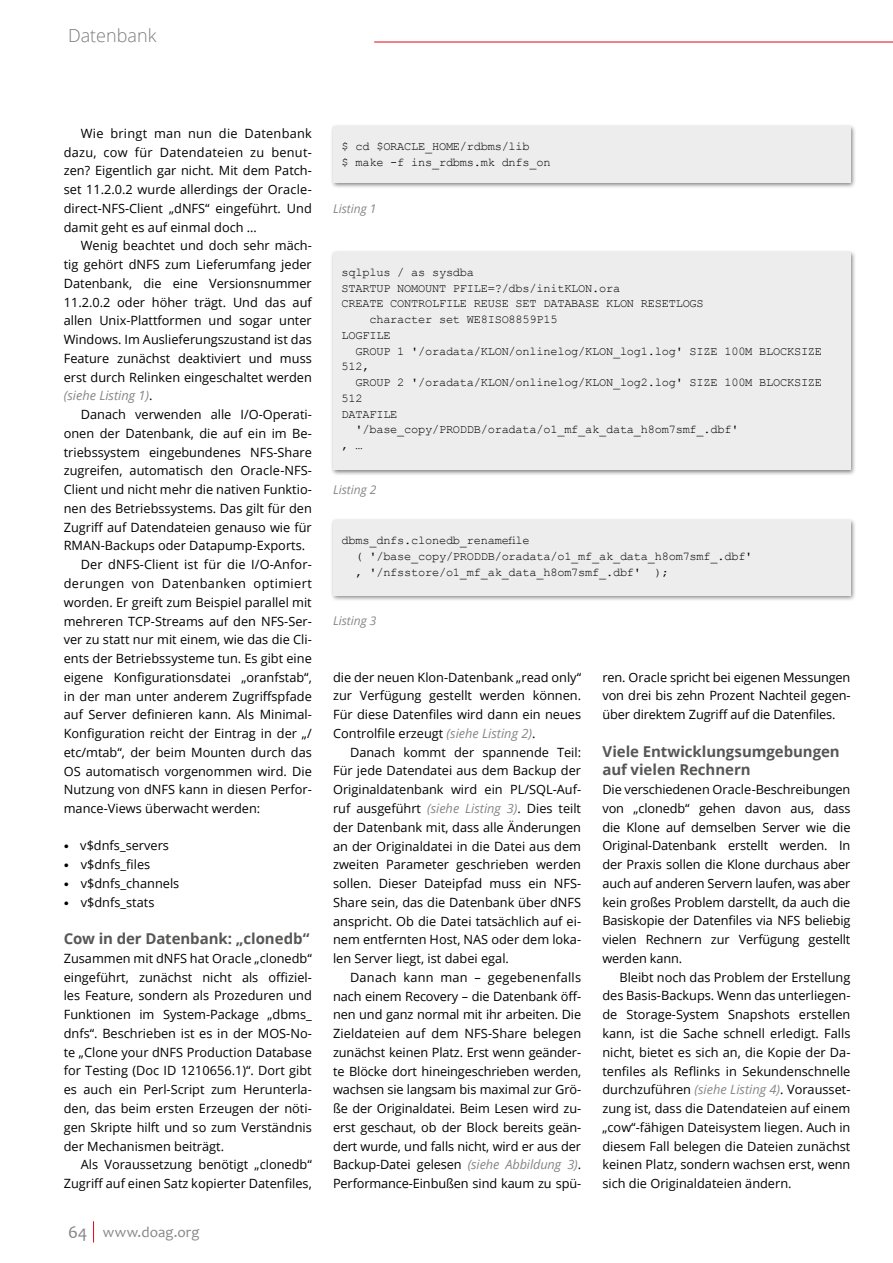
<style>
.page{position:relative;width:893px;height:1263px;background:#fff}
.page>*{position:absolute;margin:0;border:0;box-sizing:border-box;transform-origin:0 0}
.t1{font:300 18px "Open Sans";color:#7c7b7b}
.t2{font:700 15px/18.8px "Open Sans";letter-spacing:-.005em;color:#575756}
.t3{font:15px "Candara";letter-spacing:.01em;color:#878787}
.t4{font:12.75px/18.8px "Open Sans";color:#000;text-align:justify}
.t5{font:12.75px "Open Sans";letter-spacing:.03em;color:#000}
.t6{font:12px/15.8px "Courier New";letter-spacing:-.02em;color:#000}
.t7{font:italic 12px "Open Sans";color:#878787}
.s1{font-style:italic;color:#878787}
.s2{font-family:"Stone Serif Std";font-weight:500;font-size:10.5px}
.s3{font-size:18px}
</style>
<div class="page">
<svg style="left:93px;top:1221px;width:1px;height:21px"></svg>
<hr style="left:374px;top:42px;width:519px;height:1px;background:#e30613">
<div style="left:330px;top:123px;width:526px;height:66px;background:#000;opacity:.5"></div>
<div style="left:333px;top:127px;width:517px;height:56px;background:#ededed"></div>
<div style="left:330px;top:249px;width:526px;height:227px;background:#000;opacity:.5"></div>
<div style="left:333px;top:253px;width:517px;height:217px;background:#ededed"></div>
<div style="left:330px;top:518px;width:526px;height:84px;background:#000;opacity:.5"></div>
<div style="left:333px;top:521px;width:517px;height:75px;background:#ededed"></div>
<h1 class="t1" style="left:68px;top:24px;width:90px">Datenbank</h1>
<p class="t4" style="left:64px;top:123px;width:250px;text-indent:17px">Wie bringt man nun die Datenbank dazu, cow für Datendateien zu benut&shy;zen? Eigentlich gar nicht. Mit dem Patch&shy;set 11.2.0.2 wurde allerdings der Oracle&shy;direct-NFS-Client „dNFS“ eingeführt. Und damit geht es auf einmal doch …</p>
<p class="t4" style="left:64px;top:236px;width:250px;text-indent:17px">Wenig beachtet und doch sehr mäch&shy;tig gehört dNFS zum Lieferumfang jeder Datenbank, die eine Versionsnummer 11.2.0.2 oder höher trägt. Und das auf allen Unix-Plattformen und sogar unter Windows. Im Auslieferungszustand ist das Feature zunächst deaktiviert und muss erst durch Relinken eingeschaltet werden <span class="s1">(siehe Listing 1)</span>.</p>
<p class="t4" style="left:81px;top:405px;width:233px">Danach verwenden alle I/O-Operati-</p>
<p class="t4" style="left:64px;top:424px;width:250px">onen der Datenbank, die auf ein im Be-</p>
<p class="t4" style="left:64px;top:442px;width:250px">triebssystem eingebundenes NFS-Share</p>
<p class="t4" style="left:64px;top:461px;width:250px">zugreifen, automatisch den Oracle-NFS-</p>
<p class="t4" style="left:64px;top:480px;width:250px">Client und nicht mehr die nativen Funktio-</p>
<p class="t4" style="left:64px;top:499px;width:250px">nen des Betriebssystems. Das gilt für den</p>
<p class="t4" style="left:64px;top:517px;width:250px">Zugriff auf Datendateien genauso wie für</p>
<p class="t4" style="left:64px;top:536px;width:243px">RMAN-Backups oder Datapump-Exports.</p>
<p class="t4" style="left:81px;top:555px;width:233px">Der dNFS-Client ist für die I/O-Anfor-</p>
<p class="t5" style="left:64px;top:575px;width:250px">derungen von Datenbanken optimiert</p>
<p class="t4" style="left:64px;top:592px;width:250px">worden. Er greift zum Beispiel parallel mit</p>
<p class="t4" style="left:64px;top:611px;width:250px">mehreren TCP-Streams auf den NFS-Ser-</p>
<p class="t4" style="left:64px;top:630px;width:250px">ver zu statt nur mit einem, wie das die Cli-</p>
<p class="t4" style="left:64px;top:649px;width:250px">ents der Betriebssysteme tun. Es gibt eine</p>
<p class="t4" style="left:64px;top:667px;width:250px">eigene Konfigurationsdatei „oranfstab“,</p>
<p class="t4" style="left:64px;top:686px;width:250px">in der man unter anderem Zugriffspfade</p>
<p class="t4" style="left:64px;top:705px;width:250px">auf Server definieren kann. Als Minimal-</p>
<p class="t4" style="left:64px;top:724px;width:250px">Konfiguration reicht der Eintrag in der „/</p>
<p class="t4" style="left:64px;top:742px;width:250px">etc/mtab“, der beim Mounten durch das</p>
<p class="t4" style="left:64px;top:761px;width:250px">OS automatisch vorgenommen wird. Die</p>
<p class="t4" style="left:64px;top:780px;width:250px">Nutzung von dNFS kann in diesen Perfor-</p>
<p class="t4" style="left:64px;top:799px;width:198px">mance-Views überwacht werden:</p>
<p class="t4" style="left:64px;top:836px;width:107px"><span class="s2">•</span> v$dnfs_servers</p>
<p class="t4" style="left:64px;top:855px;width:88px"><span class="s2">•</span> v$dnfs_files</p>
<p class="t4" style="left:64px;top:873px;width:117px"><span class="s2">•</span> v$dnfs_channels</p>
<p class="t4" style="left:64px;top:892px;width:92px"><span class="s2">•</span> v$dnfs_stats</p>
<p class="t2" style="left:64px;top:929px;width:247px">Cow in der Datenbank: „clonedb“</p>
<p class="t4" style="left:64px;top:948px;width:250px">Zusammen mit dNFS hat Oracle „clonedb“ eingeführt, zunächst nicht als offiziel&shy;les Feature, sondern als Prozeduren und Funktionen im System-Package „dbms_ dnfs“. Beschrieben ist es in der MOS-No&shy;te „Clone your dNFS Production Database for Testing (Doc ID 1210656.1)“. Dort gibt es auch ein Perl-Script zum Herunterla&shy;den, das beim ersten Erzeugen der nöti&shy;gen Skripte hilft und so zum Verständnis der Mechanismen beiträgt.</p>
<p class="t4" style="left:64px;top:1155px;width:250px;text-align:right">Als Voraussetzung benötigt „clonedb“<br>Zugriff auf einen Satz kopierter Datenfiles,</p>
<p class="t3" style="left:68px;top:1223px;width:133px"><span class="s3">64</span> www.doag.org</p>
<p class="t6" style="left:342px;top:138px;width:211px">$ cd $ORACLE_HOME/rdbms/lib<br>$ make -f ins_rdbms.mk dnfs_on</p>
<p class="t7" style="left:333px;top:200px;width:45px">Listing 1</p>
<p class="t6" style="left:342px;top:264px;width:134px">sqlplus / as sysdba</p>
<p class="t6" style="left:342px;top:280px;width:280px">STARTUP NOMOUNT PFILE=?/dbs/initKLON.ora</p>
<p class="t6" style="left:342px;top:295px;width:364px">CREATE CONTROLFILE REUSE SET DATABASE KLON RESETLOGS</p>
<p class="t6" style="left:369px;top:311px;width:190px">character set WE8ISO8859P15</p>
<p class="t6" style="left:342px;top:327px;width:50px">LOGFILE</p>
<p class="t6" style="left:355px;top:343px;width:468px">GROUP 1 '/oradata/KLON/onlinelog/KLON_log1.log' SIZE 100M BLOCKSIZE</p>
<p class="t6" style="left:342px;top:358px;width:30px">512,</p>
<p class="t6" style="left:355px;top:374px;width:468px">GROUP 2 '/oradata/KLON/onlinelog/KLON_log2.log' SIZE 100M BLOCKSIZE</p>
<p class="t6" style="left:342px;top:390px;width:23px">512</p>
<p class="t6" style="left:342px;top:405px;width:57px">DATAFILE</p>
<p class="t6" style="left:355px;top:421px;width:385px">'/base_copy/PRODDB/oradata/o1_mf_ak_data_h8om7smf_.dbf'</p>
<p class="t6" style="left:342px;top:437px;width:23px">, …</p>
<p class="t7" style="left:333px;top:481px;width:45px">Listing 2</p>
<p class="t6" style="left:355px;top:532px;width:398px;text-indent:-14px">dbms_dnfs.clonedb_renamefile<br>( '/base_copy/PRODDB/oradata/o1_mf_ak_data_h8om7smf_.dbf' , '/nfsstore/o1_mf_ak_data_h8om7smf_.dbf' );</p>
<p class="t7" style="left:333px;top:613px;width:45px">Listing 3</p>
<p class="t4" style="left:333px;top:667px;width:250px">die der neuen Klon-Datenbank „read only“ zur Verfügung gestellt werden können.<br>Für diese Datenfiles wird dann ein neues Controlfile erzeugt <span class="s1">(siehe Listing 2)</span>.</p>
<p class="t4" style="left:333px;top:742px;width:250px;text-indent:17px">Danach kommt der spannende Teil:<br>Für jede Datendatei aus dem Backup der Originaldatenbank wird ein PL/SQL-Auf&shy;ruf ausgeführt <span class="s1">(siehe Listing 3)</span>. Dies teilt der Datenbank mit, dass alle Änderungen an der Originaldatei in die Datei aus dem zweiten Parameter geschrieben werden sollen. Dieser Dateipfad muss ein NFS-Share sein, das die Datenbank über dNFS anspricht. Ob die Datei tatsächlich auf ei&shy;nem entfernten Host, NAS oder dem loka&shy;len Server liegt, ist dabei egal.</p>
<p class="t4" style="left:333px;top:967px;width:250px;text-indent:17px">Danach kann man – gegebenenfalls nach einem Recovery – die Datenbank öff&shy;nen und ganz normal mit ihr arbeiten. Die Zieldateien auf dem NFS-Share belegen zunächst keinen Platz. Erst wenn geänder&shy;te Blöcke dort hineingeschrieben werden, wachsen sie langsam bis maximal zur Grö&shy;ße der Originaldatei. Beim Lesen wird zu&shy;erst geschaut, ob der Block bereits geän&shy;dert wurde, und falls nicht, wird er aus der Backup-Datei gelesen <span class="s1">(siehe Abbildung 3)</span>.<br>Performance-Einbußen sind kaum zu spü-</p>
<p class="t4" style="left:602px;top:667px;width:250px">ren. Oracle spricht bei eigenen Messungen von drei bis zehn Prozent Nachteil gegen&shy;über direktem Zugriff auf die Datenfiles.</p>
<p class="t2" style="left:602px;top:741px;width:239px">Viele Entwicklungsumgebungen auf vielen Rechnern</p>
<p class="t4" style="left:602px;top:780px;width:250px">Die verschiedenen Oracle-Beschreibungen von „clonedb“ gehen davon aus, dass die Klone auf demselben Server wie die Original-Datenbank erstellt werden. In der Praxis sollen die Klone durchaus aber auch auf anderen Servern laufen, was aber kein großes Problem darstellt, da auch die Basiskopie der Datenfiles via NFS beliebig vielen Rechnern zur Verfügung gestellt werden kann.</p>
<p class="t4" style="left:602px;top:967px;width:250px;text-indent:17px">Bleibt noch das Problem der Erstellung des Basis-Backups. Wenn das unterliegen&shy;de Storage-System Snapshots erstellen kann, ist die Sache schnell erledigt. Falls nicht, bietet es sich an, die Kopie der Da&shy;tenfiles als Reflinks in Sekundenschnelle durchzuführen <span class="s1">(siehe Listing 4)</span>. Vorausset&shy;zung ist, dass die Datendateien auf einem „cow“-fähigen Dateisystem liegen. Auch in diesem Fall belegen die Dateien zunächst keinen Platz, sondern wachsen erst, wenn sich die Originaldateien ändern.</p>
</div>
